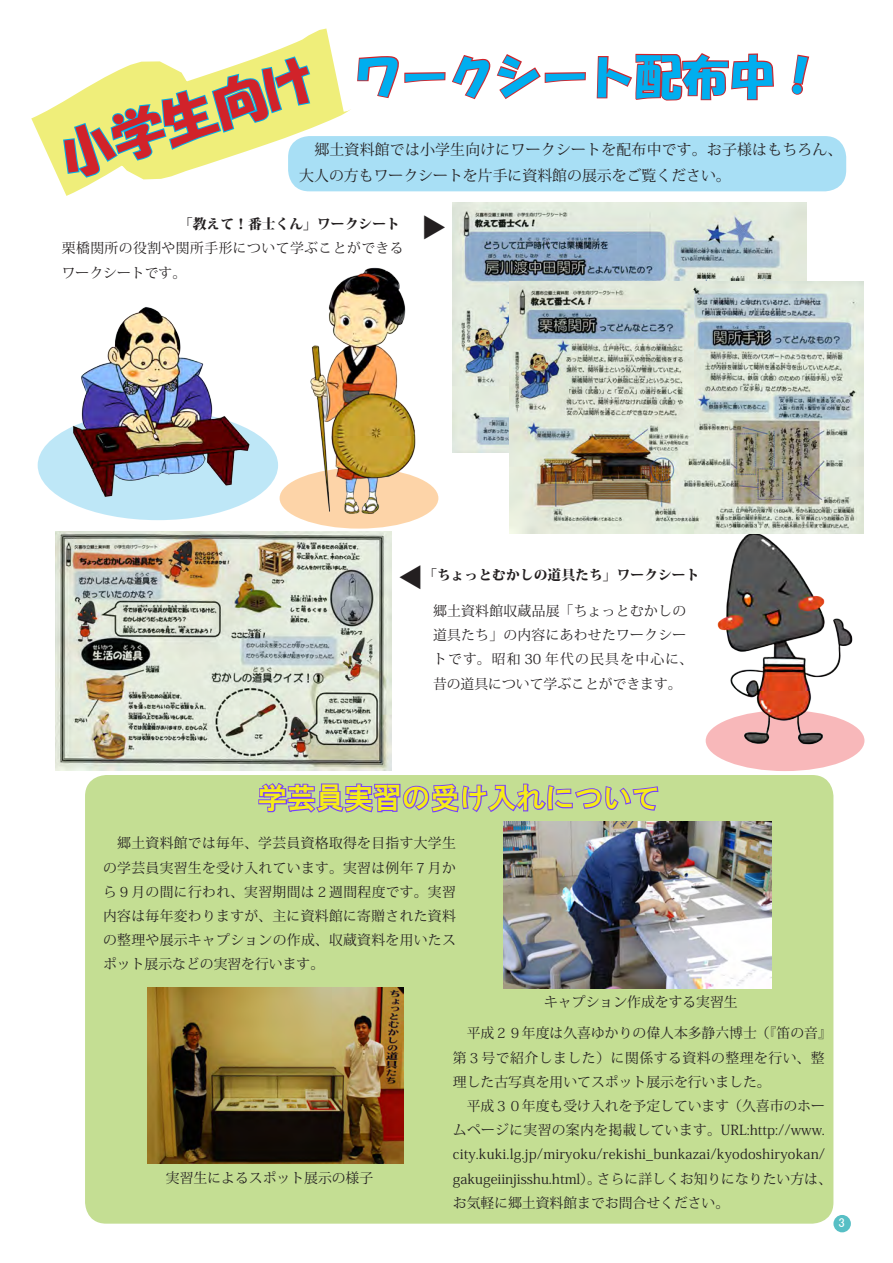
<style>
.page{position:relative;width:893px;height:1263px;background:#fff}
.page>*{position:absolute;margin:0;border:0;box-sizing:border-box;transform-origin:0 0}
.t1{font:53.1px "HGP Soei Kakupoptai";color:#d1232a}
.t2{font:46.8px "HGS Soei Kakupoptai";color:#00aeef}
.t3{font:28.65px "HGS Gothic E";color:#f6ec19}
.t4{font:25.5px "Koz Min Pro";color:#231f20}
.t5{font:14.85px/25.2px "Koz Min Pro";letter-spacing:.015em;color:#231f20}
.t6{font:13.8px/24.2px "Koz Min Pro";color:#231f20}
.t7{font:13.8px/24.2px "Koz Min Pro";letter-spacing:.02em;color:#231f20}
.t8{font:800 13.8px "Koz Min Pro";color:#231f20}
.t9{font:13.8px/24.2px "Koz Min Pro";letter-spacing:.03em;color:#231f20}
.t10{font:12.75px "MS P Gothic";color:#fff}
</style>
<div class="page">
<div style="left:706px;top:710px;width:158px;height:61px;background:#f8b8ba;border-radius:50%"></div>
<div style="left:288px;top:136px;width:558px;height:55px;background:#a8dff5;border-radius:21px"></div>
<div style="left:85px;top:775px;width:748px;height:449px;background:#c4de93;border-radius:21px"></div>
<div style="left:833px;top:1215px;width:18px;height:17px;background:#57bfc5;border-radius:50%"></div>
<svg style="left:258px;top:783px;width:401px;height:173px"></svg>
<svg style="left:31px;top:28px;width:323px;height:168px"></svg>
<svg style="left:62px;top:55px;width:250px;height:124px"></svg>
<svg style="left:357px;top:54px;width:229px;height:46px"></svg>
<svg style="left:596px;top:53px;width:178px;height:48px"></svg>
<svg style="left:791px;top:54px;width:19px;height:41px"></svg>
<img style="left:452px;top:202px;width:354px;height:251px">
<img style="left:675px;top:508px;width:190px;height:257px">
<img style="left:56px;top:531px;width:336px;height:239px">
<img style="left:504px;top:821px;width:268px;height:167px">
<img style="left:147px;top:988px;width:257px;height:175px">
<img style="left:510px;top:282px;width:353px;height:251px">
<img style="left:39px;top:307px;width:242px;height:214px">
<img style="left:283px;top:253px;width:170px;height:296px">
<p class="t1" style="left:54px;top:132px;width:263px;rotate:-18deg">小学生向け</p>
<p class="t2" style="left:355px;top:53px;width:469px">ワークシート配布中！</p>
<p class="t5" style="left:299px;top:137px;width:545px">　郷土資料館では小学生向けにワークシートを配布中です。お子様はもちろん、大人の方もワークシートを片手に資料館の展示をご覧ください。</p>
<p class="t8" style="left:179px;top:214px;width:223px">「教えて！番士くん」ワークシート</p>
<p class="t9" style="left:62px;top:236px;width:343px">栗橋関所の役割や関所手形について学ぶことができるワークシートです。</p>
<p class="t4" style="left:393px;top:590px;width:27px;rotate:-90deg">▲</p>
<p class="t8" style="left:423px;top:565px;width:278px">「ちょっとむかしの道具たち」ワークシート</p>
<p class="t7" style="left:433px;top:598px;width:262px">郷土資料館収蔵品展「ちょっとむかしの道具たち」の内容にあわせたワークシートです。昭和 30 年代の民具を中心に、昔の道具について学ぶことができます。</p>
<p class="t3" style="left:258px;top:783px;width:403px">学芸員実習の受け入れについて</p>
<p class="t6" style="left:103px;top:831px;width:354px;text-align:justify">　郷土資料館では毎年、学芸員資格取得を目指す大学生の学芸員実習生を受け入れています。実習は例年７月から９月の間に行われ、実習期間は２週間程度です。実習内容は毎年変わりますが、主に資料館に寄贈された資料の整理や展示キャプションの作成、収蔵資料を用いたスポット展示などの実習を行います。</p>
<p class="t6" style="left:544px;top:989px;width:195px">キャプション作成をする実習生</p>
<p class="t6" style="left:166px;top:1165px;width:209px">実習生によるスポット展示の様子</p>
<p class="t6" style="left:453px;top:1021px;width:380px">　平成２９年度は久喜ゆかりの偉人本多静六博士（『笛の音』第３号で紹介しました）に関係する資料の整理を行い、整理した古写真を用いてスポット展示を行いました。</p>
<p class="t6" style="left:453px;top:1093px;width:380px">　平成３０年度も受け入れを予定しています（久喜市のホームページに実習の案内を掲載しています。URL:http://www. city.kuki.lg.jp/miryoku/rekishi_bunkazai/kyodoshiryokan/ gakugeiinjisshu.html）。さらに詳しくお知りになりたい方は、お気軽に郷土資料館までお問合せください。</p>
<p class="t10" style="left:838px;top:1216px;width:8px">3</p>
</div>
